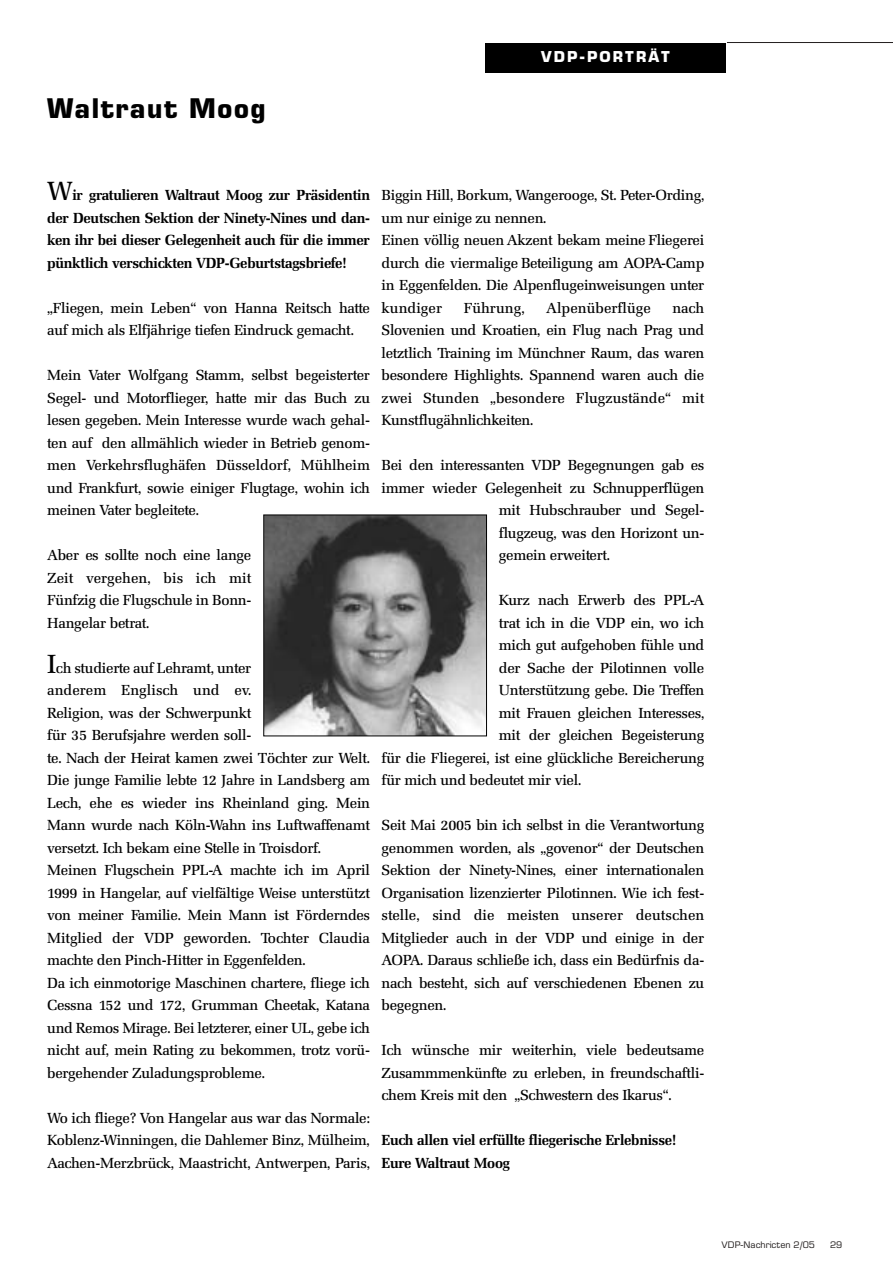
<style>
.page{position:relative;width:893px;height:1263px;background:#fff}
.page>*{position:absolute;margin:0;border:0;box-sizing:border-box;transform-origin:0 0}
.t1{font:700 27px "Eurostile SB";letter-spacing:.06em;color:#000}
.t2{font:500 15px/22.5px "Matrix SB";letter-spacing:-.015em;color:#000;text-align:justify}
.t3{font:700 15px/22.5px "Matrix SB";letter-spacing:-.015em;color:#000;text-align:justify}
.t4{font:500 15px "Matrix SB";letter-spacing:.005em;color:#000}
.t5{font:700 15px "Eurostile SB";letter-spacing:.135em;color:#fff}
.t6{font:9px "Eurostile SB";color:#231f1f}
.s1{font-weight:500;font-size:27px}
.s2{font-size:27px}
</style>
<div class="page">
<hr style="left:506px;top:42px;width:386px;height:1px;background:#231f1f">
<div style="left:485px;top:43px;width:240px;height:29px;background:#000"></div>
<img style="left:265px;top:517px;width:220px;height:217px">
<div style="left:263px;top:515px;width:224px;height:221px;border:1px solid #000"></div>
<h1 class="t1" style="left:47px;top:97px;width:220px">Waltraut Moog</h1>
<p class="t5" style="left:541px;top:50px;width:130px">VDP-PORTRÄT</p>
<p class="t3" style="left:47px;top:185px;width:324px"><span class="s1">W</span>ir gratulieren Waltraut Moog zur Präsidentin der Deutschen Sektion der Ninety-Nines und dan&shy;ken ihr bei dieser Gelegenheit auch für die immer pünktlich verschickten VDP-Geburtstagsbriefe!</p>
<p class="t2" style="left:47px;top:298px;width:324px">„Fliegen, mein Leben“ von Hanna Reitsch hatte auf mich als Elfjährige tiefen Eindruck gemacht.</p>
<p class="t2" style="left:47px;top:365px;width:324px">Mein Vater Wolfgang Stamm, selbst begeisterter Segel- und Motorflieger, hatte mir das Buch zu lesen gegeben. Mein Interesse wurde wach gehal&shy;ten auf den allmählich wieder in Betrieb genom&shy;men Verkehrsflughäfen Düsseldorf, Mühlheim und Frankfurt, sowie einiger Flugtage, wohin ich meinen Vater begleitete.</p>
<p class="t2" style="left:47px;top:545px;width:206px">Aber es sollte noch eine lange Zeit vergehen, bis ich mit Fünfzig die Flugschule in Bonn-Hangelar betrat.</p>
<p class="t2" style="left:47px;top:658px;width:324px;text-align:left"><span class="s2">I</span>ch studierte auf Lehramt, unter<br>anderem Englisch und ev.<br>Religion, was der Schwerpunkt<br>für 35 Berufsjahre werden soll-<br>te. Nach der Heirat kamen zwei Töchter zur Welt.<br>Die junge Familie lebte 12 Jahre in Landsberg am Lech, ehe es wieder ins Rheinland ging. Mein Mann wurde nach Köln-Wahn ins Luftwaffenamt versetzt. Ich bekam eine Stelle in Troisdorf.<br>Meinen Flugschein PPL-A machte ich im April 1999 in Hangelar, auf vielfältige Weise unterstützt von meiner Familie. Mein Mann ist Förderndes Mitglied der VDP geworden. Tochter Claudia machte den Pinch-Hitter in Eggenfelden.<br>Da ich einmotorige Maschinen chartere, fliege ich Cessna 152 und 172, Grumman Cheetak, Katana und Remos Mirage. Bei letzterer, einer UL, gebe ich nicht auf, mein Rating zu bekommen, trotz vorü&shy;bergehender Zuladungsprobleme.</p>
<p class="t2" style="left:47px;top:1108px;width:324px">Wo ich fliege? Von Hangelar aus war das Normale:<br>Koblenz-Winningen, die Dahlemer Binz, Mülheim, Aachen-Merzbrück, Maastricht, Antwerpen, Paris,</p>
<p class="t2" style="left:381px;top:185px;width:324px;text-align:left">Biggin Hill, Borkum, Wangerooge, St. Peter-Ording, um nur einige zu nennen.<br>Einen völlig neuen Akzent bekam meine Fliegerei durch die viermalige Beteiligung am AOPA-Camp in Eggenfelden. Die Alpenflugeinweisungen unter kundiger</p>
<p class="t2" style="left:381px;top:298px;width:324px;text-indent:291px">nach Slovenien und Kroatien, ein Flug nach Prag und letztlich Training im Münchner Raum, das waren besondere Highlights. Spannend waren auch die zwei Stunden „besondere Flugzustände“ mit Kunstflugähnlichkeiten.</p>
<p class="t2" style="left:381px;top:455px;width:324px">Bei den interessanten VDP Begegnungen gab es</p>
<p class="t2" style="left:381px;top:478px;width:324px">immer wieder Gelegenheit zu Schnupperflügen</p>
<p class="t2" style="left:499px;top:500px;width:207px">mit Hubschrauber und Segel-</p>
<p class="t2" style="left:499px;top:523px;width:207px">flugzeug, was den Horizont un-</p>
<p class="t2" style="left:499px;top:545px;width:113px">gemein erweitert.</p>
<p class="t2" style="left:499px;top:590px;width:207px">Kurz nach Erwerb des PPL-A</p>
<p class="t2" style="left:499px;top:613px;width:207px">trat ich in die VDP ein, wo ich</p>
<p class="t2" style="left:499px;top:635px;width:207px">mich gut aufgehoben fühle und</p>
<p class="t2" style="left:499px;top:658px;width:207px">der Sache der Pilotinnen volle</p>
<p class="t2" style="left:499px;top:680px;width:207px">Unterstützung gebe. Die Treffen</p>
<p class="t2" style="left:499px;top:703px;width:207px">mit Frauen gleichen Interesses,</p>
<p class="t2" style="left:499px;top:725px;width:207px">mit der gleichen Begeisterung</p>
<p class="t2" style="left:381px;top:748px;width:324px">für die Fliegerei, ist eine glückliche Bereicherung</p>
<p class="t2" style="left:381px;top:770px;width:201px">für mich und bedeutet mir viel.</p>
<p class="t2" style="left:381px;top:815px;width:324px">Seit Mai 2005 bin ich selbst in die Verantwortung genommen worden, als „govenor“ der Deutschen Sektion der Ninety-Nines, einer internationalen Organisation lizenzierter Pilotinnen. Wie ich fest&shy;stelle, sind die meisten unserer deutschen Mitglieder auch in der VDP und einige in der AOPA. Daraus schließe ich, dass ein Bedürfnis da&shy;nach besteht, sich auf verschiedenen Ebenen zu begegnen.</p>
<p class="t2" style="left:381px;top:1040px;width:324px">Ich wünsche mir weiterhin, viele bedeutsame Zusammmenkünfte zu erleben, in freundschaftli&shy;chem Kreis mit den „Schwestern des Ikarus“.</p>
<p class="t3" style="left:381px;top:1130px;width:296px">Euch allen viel erfüllte fliegerische Erlebnisse!<br>Eure Waltraut Moog</p>
<p class="t4" style="left:463px;top:301px;width:62px">Führung,</p>
<p class="t4" style="left:546px;top:301px;width:106px">Alpenüberflüge</p>
<p class="t6" style="left:721px;top:1241px;width:95px">VDP-Nachricten 2/05</p>
<p class="t6" style="left:830px;top:1241px;width:14px">29</p>
</div>
